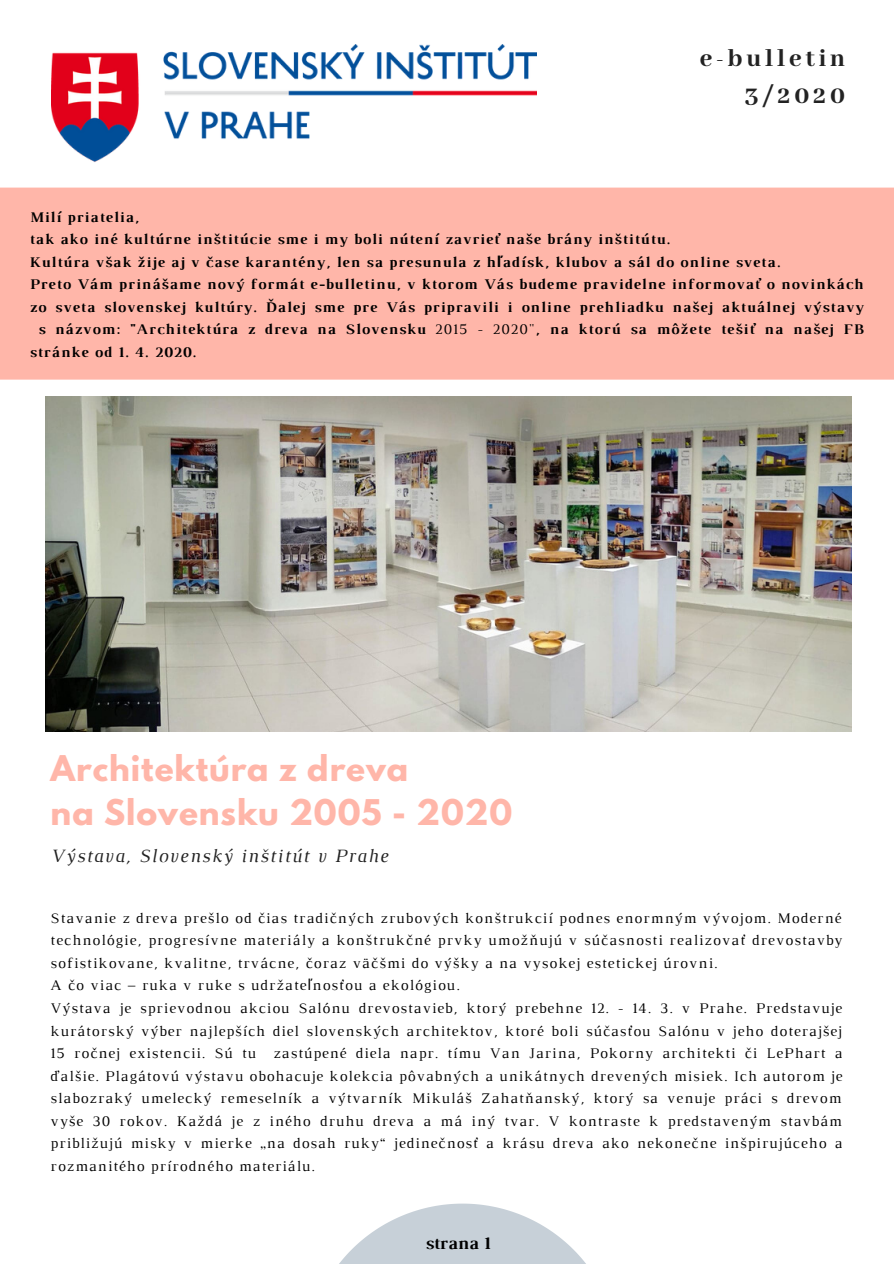
<style>
.page{position:relative;width:894px;height:1264px;background:#fff}
.page>*{position:absolute;margin:0;border:0;box-sizing:border-box;transform-origin:0 0}
.t1{font:700 31.35px/44px "League Spartan";letter-spacing:.03em;color:#ffb6a9}
.t2{font:800 27px/37.2px "Abhaya Libre";letter-spacing:.14em;color:#222;text-align:right}
.t3{font:italic 19.2px "Luthier";letter-spacing:.07em;color:#222}
.t4{font:700 18px "Luthier";color:#000}
.t5{font:15px/22.5px "Luthier";letter-spacing:.07em;color:#000}
.t6{font:700 15px "Luthier";letter-spacing:.075em;color:#000}
.s1{font-family:"Noto Sans"}
.s2{font-weight:400}
</style>
<div class="page">
<img style="left:45px;top:396px;width:806px;height:335px">
<img style="left:52px;top:44px;width:484px;height:118px">
<svg style="left:340px;top:1203px;width:245px;height:60px"></svg>
<div style="left:0;top:187px;width:893px;height:192px;background:#ffb6a9"></div>
<h2 class="t2" style="left:699px;top:41px;width:146px">e-bulletin<br>3/2020</h2>
<p class="t6" style="left:29px;top:211px;width:111px">Milí priatelia,</p>
<p class="t6" style="left:29px;top:234px;width:642px">tak ako iné kultúrne inštitúcie sme i my boli nútení zavrieť naše brány inštitútu.</p>
<p class="t6" style="left:29px;top:256px;width:752px">Kultúra však žije aj v čase karantény, len sa presunula z h<span class="s1">ľ</span>adísk, klubov a sál do online sveta.</p>
<p class="t6" style="left:29px;top:279px;width:835px">Preto Vám prinášame nový formát e-bulletinu, v ktorom Vás budeme pravidelne informovať o novinkách</p>
<p class="t6" style="left:29px;top:301px;width:835px">zo sveta slovenskej kultúry. Ďalej sme pre Vás pripravili i online prehliadku našej aktuálnej výstavy</p>
<p class="t6" style="left:38px;top:324px;width:826px">s názvom: "Architektúra z dreva na Slovensku <span class="s2">2015 - 2020"</span>, na ktorú sa môžete tešiť na našej FB</p>
<p class="t6" style="left:29px;top:346px;width:168px">stránke od 1. 4. 2020.</p>
<h1 class="t1" style="left:51px;top:750px;width:463px">Architektúra z dreva<br>na Slovensku 2005 - 2020</h1>
<p class="t3" style="left:51px;top:849px;width:338px">Výstava, Slovenský inštitút v Prahe</p>
<p class="t5" style="left:51px;top:907px;width:793px">Stavanie z dreva prešlo od čias tradičných zrubových konštrukcií podnes enormným vývojom. Moderné technológie, progresívne materiály a konštrukčné prvky umožňujú v súčasnosti realizovať drevostavby sofistikovane, kvalitne, trvácne, čoraz väčšmi do výšky a na vysokej estetickej úrovni.<br>A čo viac – ruka v ruke s udržate<span class="s1">ľ</span>nosťou a ekológiou.<br>Výstava je sprievodnou akciou Salónu drevostavieb, ktorý prebehne 12. - 14. 3. v Prahe. Predstavuje kurátorský výber najlepších diel slovenských architektov, ktoré boli súčasťou Salónu v jeho doterajšej 15 ročnej existencii. Sú tu zastúpené diela napr. tímu Van Jarina, Pokorny architekti či LePhart a ďalšie. Plagátovú výstavu obohacuje kolekcia pôvabných a unikátnych drevených misiek. Ich autorom je slabozraký umelecký remeselník a výtvarník Mikuláš Zahatňanský, ktorý sa venuje práci s drevom vyše 30 rokov. Každá je z iného druhu dreva a má iný tvar. V kontraste k predstaveným stavbám približujú misky v mierke „na dosah ruky“ jedinečnosť a krásu dreva ako nekonečne inšpirujúceho a rozmanitého prírodného materiálu.</p>
<p class="t4" style="left:425px;top:1236px;width:66px">strana 1</p>
</div>
